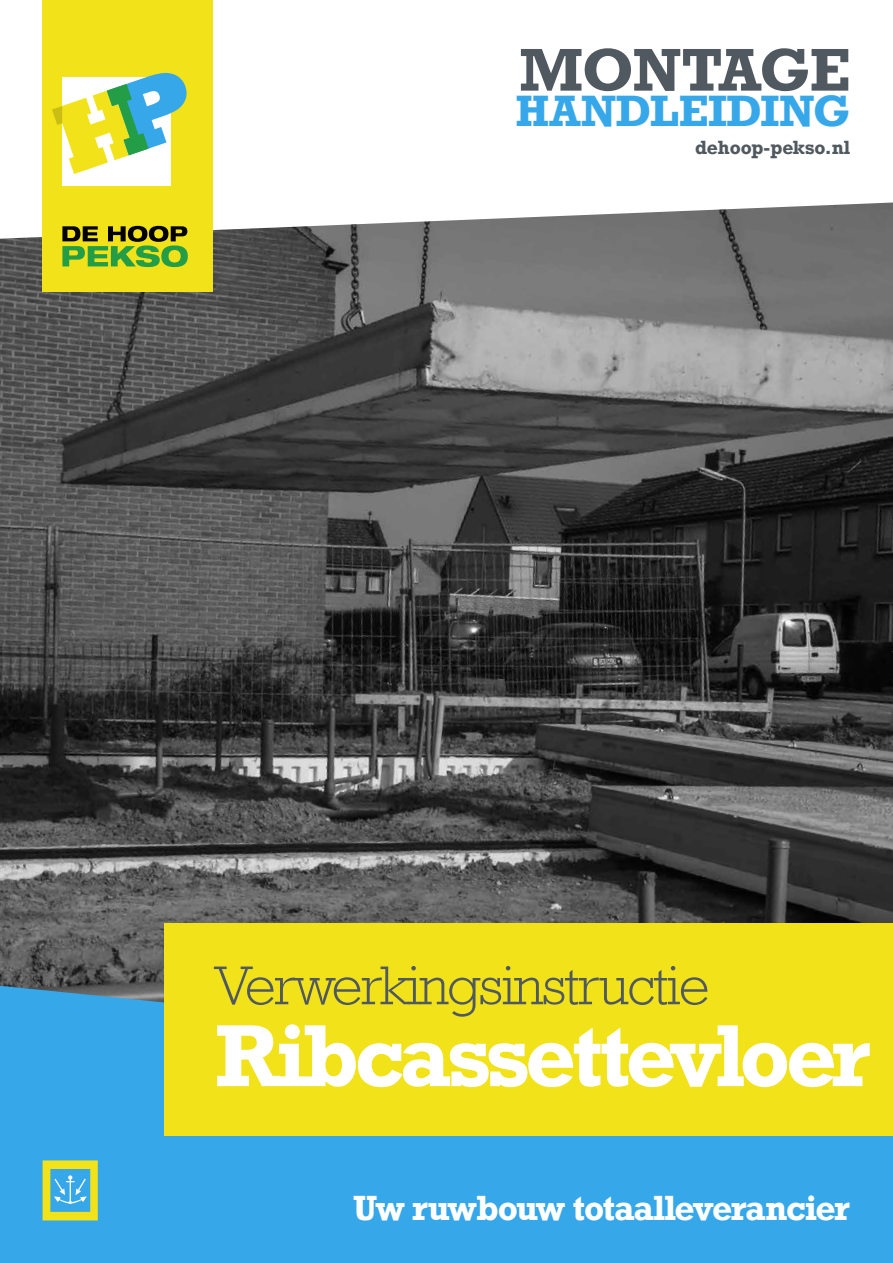
<style>
.page{position:relative;width:893px;height:1263px;background:#fff}
.page>*{position:absolute;margin:0;border:0;box-sizing:border-box;transform-origin:0 0}
.t1{font:700 82.5px "Rockwell";letter-spacing:-.05em;color:#fff}
.t2{font:700 56.55px "Rockwell";letter-spacing:-.025em;color:#515960}
.t3{font:300 55.5px "Rockwell";letter-spacing:-.03em;color:#515960}
.t4{font:700 41.25px "Rockwell";color:#36a7e9}
.t5{font:700 32.85px "Rockwell";letter-spacing:-.04em;color:#fff}
.t6{font:700 18px "Rockwell";color:#515960}
</style>
<div class="page">
<img style="left:0;top:202px;width:893px;height:784px">
<div style="left:0;top:986px;width:893px;height:277px;background:#36a7e9"></div>
<svg style="left:43px;top:1160px;width:55px;height:60px;background:#99c788"></svg>
<div style="left:165px;top:923px;width:728px;height:212px;background:#f1e21a"></div>
<div style="left:43px;top:0;width:170px;height:291px;background:#f1e21a"></div>
<div style="left:62px;top:77px;width:109px;height:109px;background:#fff"></div>
<svg style="left:62px;top:226px;width:126px;height:41px"></svg>
<svg style="left:52px;top:73px;width:135px;height:101px"></svg>
<h2 class="t2" style="left:519px;top:33px;width:333px">MONTAGE</h2>
<p class="t4" style="left:516px;top:85px;width:336px">HANDLEIDING</p>
<p class="t6" style="left:695px;top:136px;width:157px">dehoop-pekso.nl</p>
<h3 class="t3" style="left:215px;top:953px;width:496px">Verwerkingsinstructie</h3>
<h1 class="t1" style="left:215px;top:1003px;width:658px">Ribcassettevloer</h1>
<p class="t5" style="left:353px;top:1187px;width:499px">Uw ruwbouw totaalleverancier</p>
</div>
